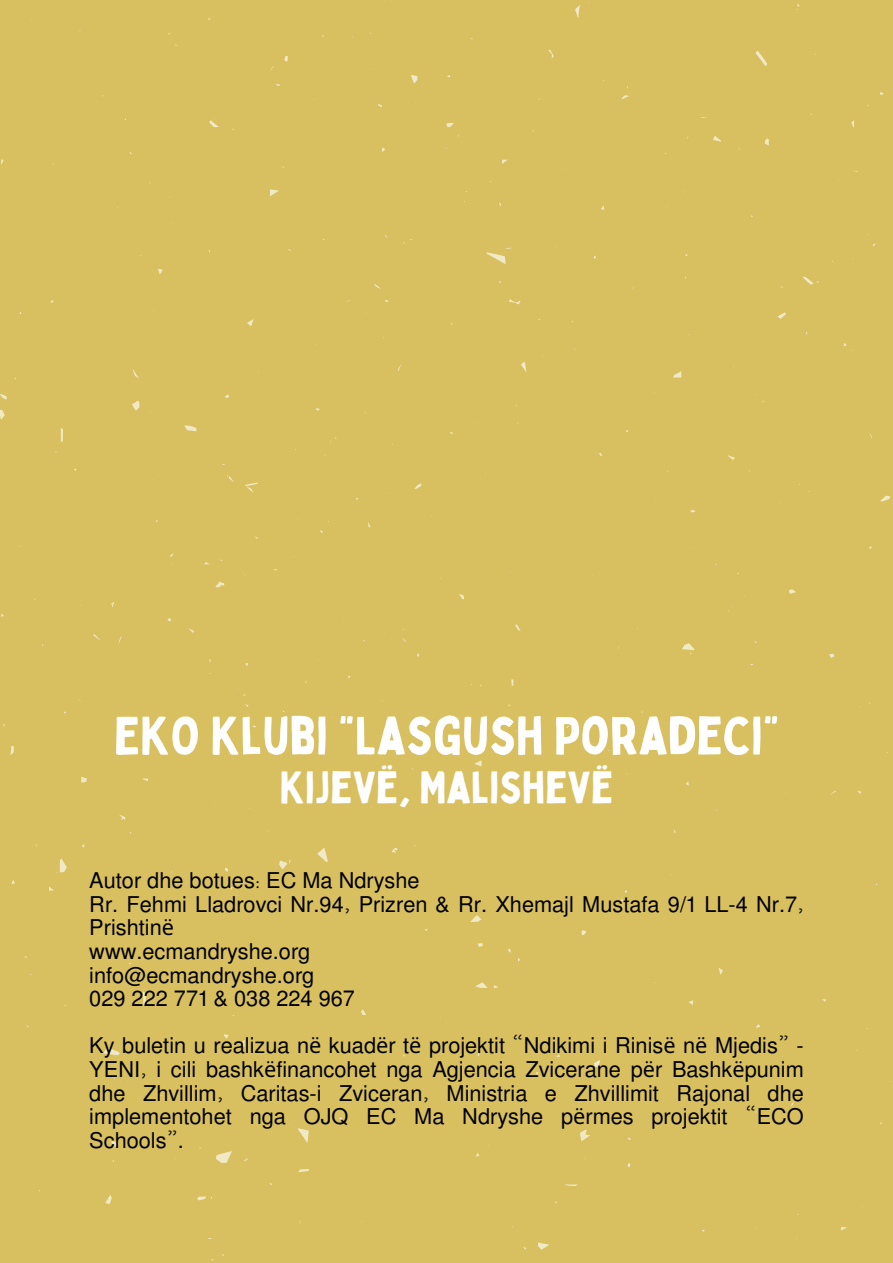
<style>
.page{position:relative;width:893px;height:1263px;background:#d8c060}
.page>*{position:absolute;margin:0;border:0;box-sizing:border-box;transform-origin:0 0}
.t1{font:52.5px "Bobby Jones";color:#fefefe}
.t2{font:44.25px "Bobby Jones";color:#fefefe}
.t3{font:21.75px/23.6px "Mukti";color:#000}
.s1{font-family:"Noto Sans"}
</style>
<div class="page">
<svg style="left:93px;top:634px;width:7px;height:6px"></svg>
<svg style="left:132px;top:401px;width:7px;height:10px"></svg>
<svg style="left:11px;top:746px;width:3px;height:9px"></svg>
<svg style="left:225px;top:394px;width:4px;height:4px"></svg>
<svg style="left:240px;top:1040px;width:5px;height:6px"></svg>
<svg style="left:105px;top:1195px;width:7px;height:9px"></svg>
<svg style="left:508px;top:299px;width:12px;height:5px"></svg>
<svg style="left:49px;top:886px;width:5px;height:5px"></svg>
<svg style="left:188px;top:628px;width:6px;height:5px"></svg>
<svg style="left:143px;top:991px;width:3px;height:14px"></svg>
<svg style="left:511px;top:679px;width:2px;height:7px"></svg>
<svg style="left:851px;top:120px;width:3px;height:8px"></svg>
<svg style="left:686px;top:781px;width:3px;height:5px"></svg>
<svg style="left:103px;top:1047px;width:17px;height:9px"></svg>
<svg style="left:158px;top:269px;width:5px;height:6px"></svg>
<svg style="left:111px;top:1141px;width:7px;height:6px"></svg>
<svg style="left:216px;top:1151px;width:16px;height:12px"></svg>
<svg style="left:564px;top:1184px;width:14px;height:2px"></svg>
<svg style="left:713px;top:136px;width:8px;height:6px"></svg>
<svg style="left:0;top:409px;width:5px;height:11px"></svg>
<svg style="left:317px;top:847px;width:11px;height:15px"></svg>
<svg style="left:508px;top:948px;width:3px;height:5px"></svg>
<svg style="left:594px;top:1060px;width:6px;height:7px"></svg>
<svg style="left:284px;top:56px;width:4px;height:6px"></svg>
<svg style="left:880px;top:496px;width:10px;height:5px"></svg>
<svg style="left:61px;top:428px;width:2px;height:14px"></svg>
<svg style="left:575px;top:5px;width:5px;height:13px"></svg>
<svg style="left:840px;top:1227px;width:7px;height:3px"></svg>
<svg style="left:245px;top:483px;width:13px;height:9px"></svg>
<svg style="left:215px;top:581px;width:9px;height:6px"></svg>
<svg style="left:521px;top:362px;width:5px;height:10px"></svg>
<svg style="left:361px;top:1009px;width:5px;height:6px"></svg>
<svg style="left:486px;top:248px;width:25px;height:16px"></svg>
<svg style="left:682px;top:643px;width:12px;height:12px"></svg>
<svg style="left:673px;top:371px;width:8px;height:6px"></svg>
<svg style="left:184px;top:425px;width:12px;height:6px"></svg>
<svg style="left:718px;top:967px;width:5px;height:7px"></svg>
<svg style="left:502px;top:160px;width:5px;height:4px"></svg>
<svg style="left:81px;top:777px;width:6px;height:5px"></svg>
<svg style="left:459px;top:594px;width:5px;height:5px"></svg>
<svg style="left:477px;top:943px;width:5px;height:4px"></svg>
<svg style="left:143px;top:778px;width:5px;height:3px"></svg>
<svg style="left:475px;top:982px;width:13px;height:6px"></svg>
<svg style="left:446px;top:123px;width:8px;height:4px"></svg>
<svg style="left:1px;top:159px;width:3px;height:6px"></svg>
<svg style="left:728px;top:455px;width:7px;height:5px"></svg>
<svg style="left:689px;top:1000px;width:4px;height:5px"></svg>
<svg style="left:374px;top:284px;width:7px;height:5px"></svg>
<svg style="left:119px;top:814px;width:6px;height:6px"></svg>
<svg style="left:270px;top:189px;width:9px;height:7px"></svg>
<svg style="left:580px;top:1129px;width:10px;height:12px"></svg>
<svg style="left:538px;top:1242px;width:11px;height:8px"></svg>
<svg style="left:411px;top:75px;width:6px;height:9px"></svg>
<svg style="left:132px;top:369px;width:7px;height:13px"></svg>
<svg style="left:581px;top:930px;width:5px;height:5px"></svg>
<svg style="left:224px;top:1034px;width:5px;height:4px"></svg>
<svg style="left:548px;top:49px;width:5px;height:10px"></svg>
<svg style="left:802px;top:276px;width:17px;height:9px"></svg>
<svg style="left:755px;top:51px;width:12px;height:15px"></svg>
<svg style="left:789px;top:589px;width:7px;height:5px"></svg>
<svg style="left:227px;top:475px;width:7px;height:7px"></svg>
<svg style="left:197px;top:1196px;width:15px;height:4px"></svg>
<svg style="left:470px;top:915px;width:11px;height:7px"></svg>
<svg style="left:621px;top:95px;width:8px;height:5px"></svg>
<svg style="left:392px;top:848px;width:5px;height:4px"></svg>
<svg style="left:515px;top:624px;width:5px;height:7px"></svg>
<svg style="left:627px;top:1163px;width:4px;height:4px"></svg>
<svg style="left:414px;top:483px;width:7px;height:6px"></svg>
<svg style="left:247px;top:319px;width:7px;height:7px"></svg>
<svg style="left:778px;top:313px;width:8px;height:6px"></svg>
<svg style="left:0;top:394px;width:7px;height:6px"></svg>
<svg style="left:382px;top:147px;width:3px;height:5px"></svg>
<svg style="left:209px;top:118px;width:10px;height:9px"></svg>
<svg style="left:11px;top:880px;width:4px;height:4px"></svg>
<svg style="left:298px;top:1169px;width:11px;height:3px"></svg>
<svg style="left:293px;top:1127px;width:16px;height:16px"></svg>
<svg style="left:279px;top:860px;width:12px;height:9px"></svg>
<svg style="left:829px;top:654px;width:5px;height:4px"></svg>
<svg style="left:474px;top:760px;width:7px;height:6px"></svg>
<svg style="left:56px;top:858px;width:11px;height:15px"></svg>
<svg style="left:764px;top:139px;width:4px;height:6px"></svg>
<p class="t1" style="left:114px;top:703px;width:667px">EKO KLUBI “LASGUSH PORADECI”</p>
<p class="t2" style="left:280px;top:760px;width:335px">KIJEVË, MALISHEVË</p>
<h1 class="t3" style="left:89px;top:867px;width:332px">Autor dhe botues: EC Ma Ndryshe</h1>
<p class="t3" style="left:89px;top:891px;width:716px">Rr. Fehmi Lladrovci Nr.94, Prizren &amp; Rr. Xhemajl Mustafa 9/1 LL-4 Nr.7,<br>Prishtin<span class="s1">ë</span></p>
<p class="t3" style="left:89px;top:938px;width:222px">www.ecmandryshe.org</p>
<p class="t3" style="left:89px;top:962px;width:226px">info@ecmandryshe.org</p>
<p class="t3" style="left:89px;top:985px;width:267px">029 222 771 &amp; 038 224 967</p>
<p class="t3" style="left:89px;top:1033px;width:716px;text-align:justify">Ky buletin u realizua n<span class="s1">ë</span> kuad<span class="s1">ë</span>r t<span class="s1">ë</span> projektit “Ndikimi i Rinis<span class="s1">ë</span> n<span class="s1">ë</span> Mjedis” - YENI, i cili bashk<span class="s1">ë</span>financohet nga Agjencia Zvicerane p<span class="s1">ë</span>r Bashk<span class="s1">ë</span>punim dhe Zhvillim, Caritas-i Zviceran, Ministria e Zhvillimit Rajonal dhe implementohet nga OJQ EC Ma Ndryshe p<span class="s1">ë</span>rmes projektit “ECO Schools”.</p>
</div>
